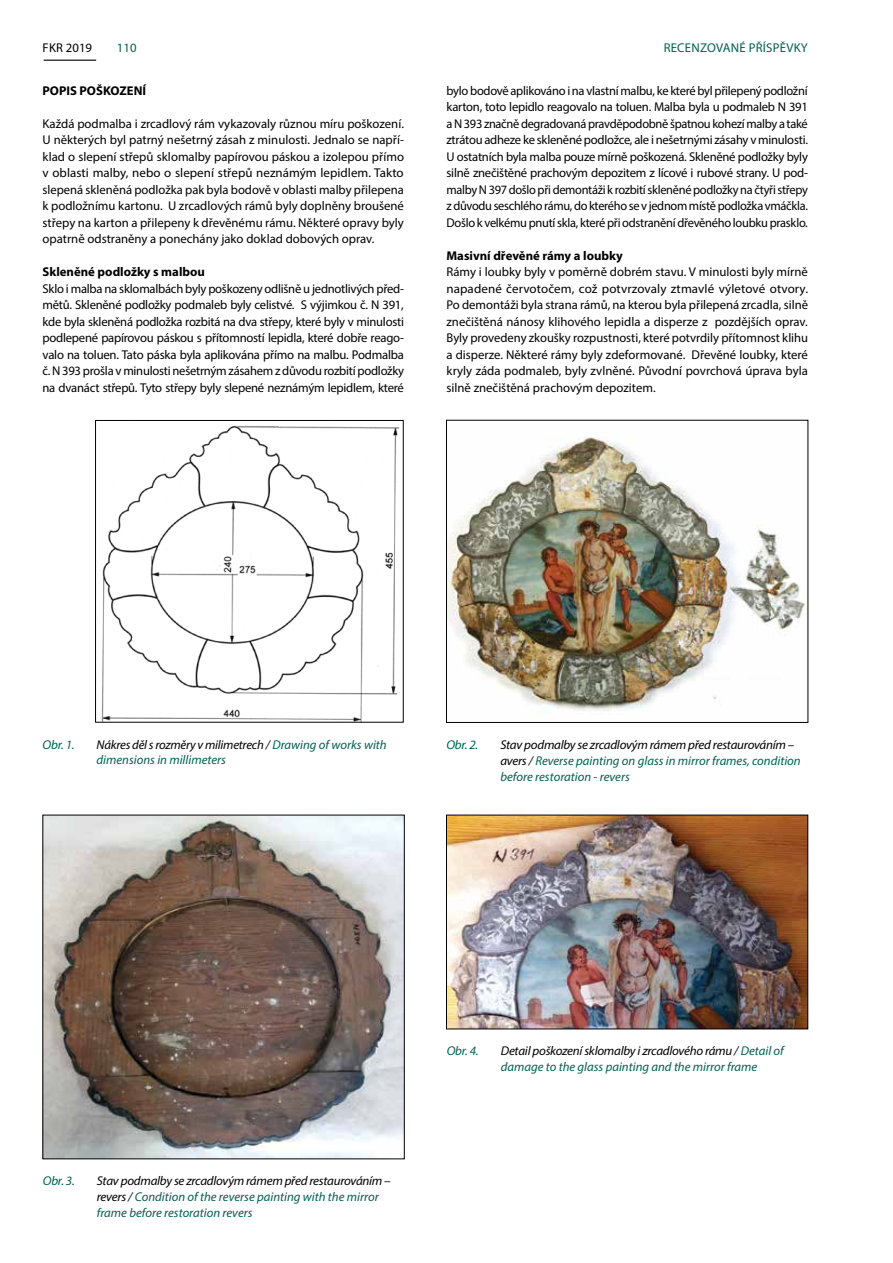
<style>
.page{position:relative;width:893px;height:1263px;background:#fff}
.page>*{position:absolute;margin:0;border:0;box-sizing:border-box;transform-origin:0 0}
.t1{font:12.75px/16.5px "Myriad Pro";letter-spacing:-.01em;color:#000;text-align:justify}
.t2{font:italic 12.75px/16px "Myriad Pro";letter-spacing:-.005em;color:#006051}
.t3{font:700 12.75px "Myriad Pro";color:#000}
.t4{font:12.75px "Myriad Pro";letter-spacing:.02em;color:#006051}
.s1{color:#000}
</style>
<div class="page">
<hr style="left:44px;top:60px;width:52px;height:1px;background:#000">
<img style="left:101px;top:426px;width:299px;height:294px">
<div style="left:95px;top:420px;width:308px;height:302px;border:1px solid #000"></div>
<img style="left:448px;top:437px;width:358px;height:277px">
<div style="left:446px;top:420px;width:362px;height:303px;border:1px solid #000"></div>
<img style="left:45px;top:817px;width:357px;height:340px">
<img style="left:448px;top:817px;width:358px;height:210px">
<div style="left:446px;top:815px;width:362px;height:214px;border:1px solid #000"></div>
<p class="t1" style="left:43px;top:39px;width:51px">FKR 2019</p>
<p class="t4" style="left:117px;top:40px;width:21px">110</p>
<p class="t4" style="left:664px;top:40px;width:146px">RECENZOVANÉ PŘÍSPĚVKY</p>
<p class="t3" style="left:43px;top:82px;width:105px">POPIS POŠKOZENÍ</p>
<p class="t1" style="left:43px;top:115px;width:363px">Každá podmalba i zrcadlový rám vykazovaly různou míru poškození.<br>U některých byl patrný nešetrný zásah z minulosti. Jednalo se napří&shy;klad o slepení střepů sklomalby papírovou páskou a izolepou přímo v oblasti malby, nebo o slepení střepů neznámým lepidlem. Takto slepená skleněná podložka pak byla bodově v oblasti malby přilepena k podložnímu kartonu. U zrcadlových rámů byly doplněny broušené střepy na karton a přilepeny k dřevěnému rámu. Některé opravy byly opatrně odstraněny a ponechány jako doklad dobových oprav.</p>
<p class="t3" style="left:43px;top:263px;width:164px">Skleněné podložky s malbou</p>
<p class="t1" style="left:43px;top:280px;width:363px">Sklo i malba na sklomalbách byly poškozeny odlišně u jednotlivých před&shy;mětů. Skleněné podložky podmaleb byly celistvé. S výjimkou č. N 391, kde byla skleněná podložka rozbitá na dva střepy, které byly v minulosti podlepené papírovou páskou s přítomností lepidla, které dobře reago&shy;valo na toluen. Tato páska byla aplikována přímo na malbu. Podmalba č. N 393 prošla v minulosti nešetrným zásahem z důvodu rozbití podložky na dvanáct střepů. Tyto střepy byly slepené neznámým lepidlem, které</p>
<p class="t1" style="left:446px;top:82px;width:363px">bylo bodově aplikováno i na vlastní malbu, ke které byl přilepený podložní karton, toto lepidlo reagovalo na toluen. Malba byla u podmaleb N 391 a N 393 značně degradovaná pravděpodobně špatnou kohezí malby a také ztrátou adheze ke skleněné podložce, ale i nešetrnými zásahy v minulosti.<br>U ostatních byla malba pouze mírně poškozená. Skleněné podložky byly silně znečištěné prachovým depozitem z lícové i rubové strany. U pod&shy;malby N 397 došlo při demontáži k rozbití skleněné podložky na čtyři střepy z důvodu seschlého rámu, do kterého se v jednom místě podložka vmáčkla.<br>Došlo k velkému pnutí skla, které při odstranění dřevěného loubku prasklo.</p>
<p class="t3" style="left:446px;top:247px;width:178px">Masivní dřevěné rámy a loubky</p>
<p class="t1" style="left:446px;top:263px;width:363px">Rámy i loubky byly v poměrně dobrém stavu. V minulosti byly mírně napadené červotočem, což potvrzovaly ztmavlé výletové otvory.<br>Po demontáži byla strana rámů, na kterou byla přilepená zrcadla, silně znečištěná nánosy klihového lepidla a disperze z pozdějších oprav.<br>Byly provedeny zkoušky rozpustnosti, které potvrdily přítomnost klihu a disperze. Některé rámy byly zdeformované. Dřevěné loubky, které kryly záda podmaleb, byly zvlněné. Původní povrchová úprava byla silně znečištěná prachovým depozitem.</p>
<p class="t2" style="left:43px;top:736px;width:33px">Obr. 1.</p>
<p class="t2" style="left:97px;top:736px;width:292px"><span class="s1">Nákres děl s rozměry v milimetrech /</span> Drawing of works with dimensions in millimeters</p>
<p class="t2" style="left:446px;top:736px;width:33px">Obr. 2.</p>
<p class="t2" style="left:500px;top:736px;width:302px"><span class="s1">Stav podmalby se zrcadlovým rámem před restaurováním – avers /</span> Reverse painting on glass in mirror frames, condition before restoration - revers</p>
<p class="t2" style="left:43px;top:1172px;width:33px">Obr. 3.</p>
<p class="t2" style="left:97px;top:1172px;width:295px"><span class="s1">Stav podmalby se zrcadlovým rámem před restaurováním – revers /</span> Condition of the reverse painting with the mirror frame before restoration revers</p>
<p class="t2" style="left:447px;top:1042px;width:33px">Obr. 4.</p>
<p class="t2" style="left:501px;top:1043px;width:285px"><span class="s1">Detail poškození sklomalby i zrcadlového rámu /</span> Detail of damage to the glass painting and the mirror frame</p>
</div>
